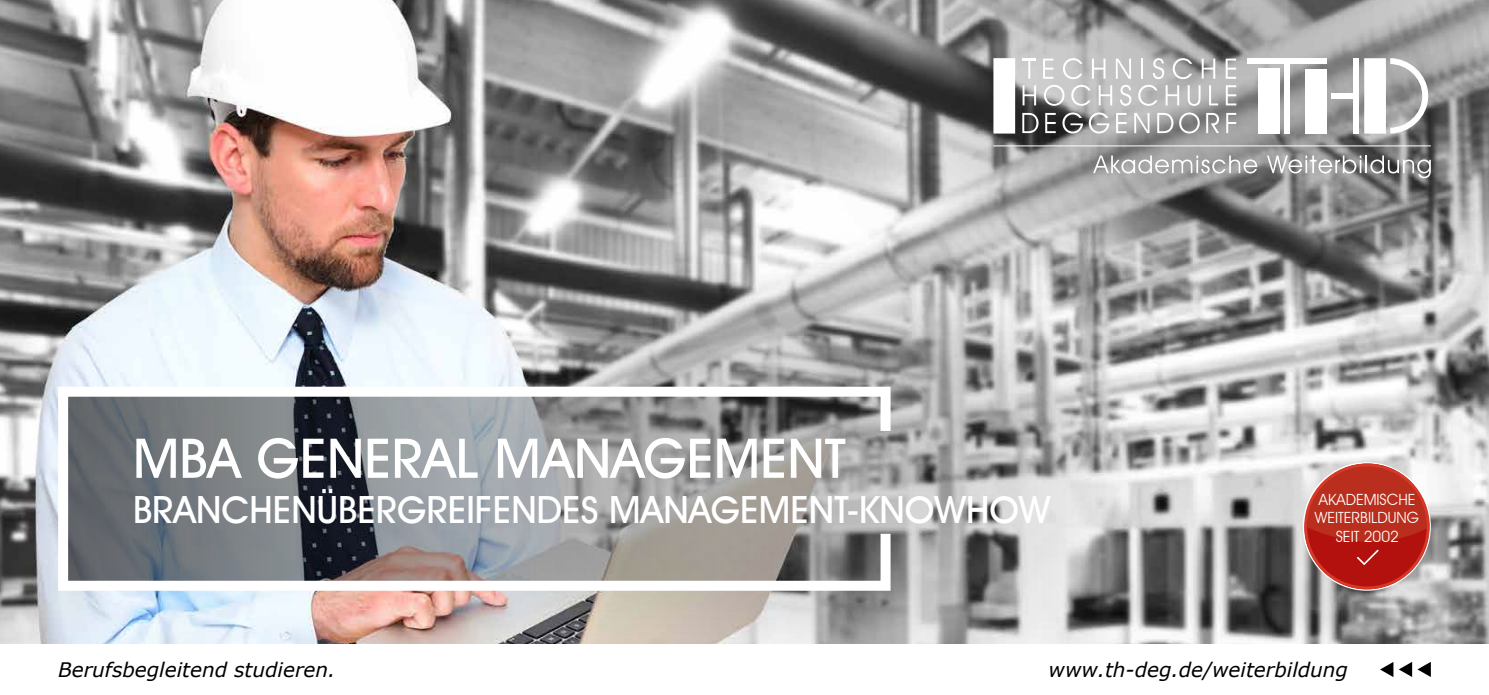
<style>
.page{position:relative;width:1489px;height:695px;background:#fff}
.page>*{position:absolute;margin:0;border:0;box-sizing:border-box;transform-origin:0 0}
.t1{font:55px "Avant Garde Md BT Medium";color:#fff}
.t2{font:37.5px "Avant Garde Md BT Medium";color:#fff}
.t3{font:italic 20px "Verdana";color:#000}
.t4{font:15.5px/18.5px "Avant Garde IT Cby BT";color:#fff;text-align:center}
</style>
<div class="page">
<img style="left:0;top:0;width:1488px;height:643px">
<img style="left:794px;top:0;width:694px;height:351px">
<svg style="left:1417px;top:662px;width:13px;height:15px"></svg>
<svg style="left:1380px;top:662px;width:31px;height:15px"></svg>
<img style="left:432px;top:234px;width:774px;height:409px">
<svg style="left:53px;top:381px;width:842px;height:214px"></svg>
<svg style="left:1042px;top:59px;width:11px;height:20px"></svg>
<svg style="left:1062px;top:58px;width:20px;height:21px"></svg>
<svg style="left:1091px;top:59px;width:14px;height:20px"></svg>
<svg style="left:1115px;top:59px;width:15px;height:20px"></svg>
<hr style="left:1141px;top:59px;width:2px;height:20px;background:#fff">
<svg style="left:1152px;top:58px;width:12px;height:21px"></svg>
<svg style="left:1172px;top:58px;width:20px;height:21px"></svg>
<svg style="left:1201px;top:59px;width:14px;height:20px"></svg>
<svg style="left:1225px;top:59px;width:10px;height:20px"></svg>
<svg style="left:1022px;top:59px;width:13px;height:20px"></svg>
<div style="left:1304px;top:69px;width:22px;height:64px;background:#fff"></div>
<div style="left:1258px;top:69px;width:21px;height:65px;background:#fff"></div>
<div style="left:1352px;top:58px;width:6px;height:76px;background:#fff"></div>
<div style="left:1363px;top:58px;width:22px;height:76px;background:#fff"></div>
<div style="left:993px;top:58px;width:22px;height:75px;background:#fff"></div>
<svg style="left:1390px;top:58px;width:37px;height:75px"></svg>
<div style="left:1247px;top:58px;width:79px;height:6px;background:#fff"></div>
<div style="left:1284px;top:64px;width:5px;height:69px;background:#fff"></div>
<div style="left:1331px;top:93px;width:21px;height:6px;background:#fff"></div>
<svg style="left:1022px;top:85px;width:14px;height:20px"></svg>
<svg style="left:1043px;top:85px;width:21px;height:21px"></svg>
<svg style="left:1071px;top:85px;width:19px;height:21px"></svg>
<svg style="left:1098px;top:85px;width:14px;height:20px"></svg>
<svg style="left:1119px;top:85px;width:12px;height:21px"></svg>
<svg style="left:1138px;top:85px;width:19px;height:21px"></svg>
<svg style="left:1165px;top:85px;width:14px;height:20px"></svg>
<svg style="left:1187px;top:85px;width:13px;height:21px"></svg>
<svg style="left:1208px;top:85px;width:9px;height:20px"></svg>
<svg style="left:1225px;top:85px;width:11px;height:20px"></svg>
<svg style="left:1022px;top:113px;width:16px;height:20px"></svg>
<svg style="left:1045px;top:113px;width:10px;height:20px"></svg>
<svg style="left:1062px;top:112px;width:20px;height:21px"></svg>
<svg style="left:1088px;top:112px;width:21px;height:21px"></svg>
<svg style="left:1116px;top:113px;width:10px;height:20px"></svg>
<svg style="left:1134px;top:113px;width:15px;height:20px"></svg>
<svg style="left:1157px;top:113px;width:16px;height:20px"></svg>
<svg style="left:1179px;top:112px;width:20px;height:21px"></svg>
<svg style="left:1206px;top:113px;width:12px;height:20px"></svg>
<svg style="left:1226px;top:113px;width:10px;height:20px"></svg>
<hr style="left:993px;top:145px;width:437px;height:1px;background:#fff">
<svg style="left:1093px;top:155px;width:164px;height:18px"></svg>
<svg style="left:1266px;top:155px;width:164px;height:23px"></svg>
<div style="left:1304px;top:470px;width:124px;height:120px;background:#b2110e;border-radius:50%"></div>
<svg style="left:1307px;top:463px;width:120px;height:78px"></svg>
<svg style="left:1356px;top:549px;width:22px;height:16px"></svg>
<div style="left:1304px;top:463px;width:125px;height:126px;border:3px solid #d63928;border-radius:50%"></div>
<h1 class="t1" style="left:133px;top:425px;width:714px">MBA GENERAL MANAGEMENT</h1>
<h2 class="t2" style="left:133px;top:486px;width:919px">BRANCHENÜBERGREIFENDES MANAGEMENT-KNOWHOW</h2>
<p class="t4" style="left:1314px;top:489px;width:106px">AKADEMISCHE<br>WEITERBILDUNG<br>SEIT 2002</p>
<p class="t3" style="left:58px;top:656px;width:279px">Berufsbegleitend studieren.</p>
<p class="t3" style="left:1048px;top:656px;width:301px">www.th-deg.de/weiterbildung</p>
</div>
